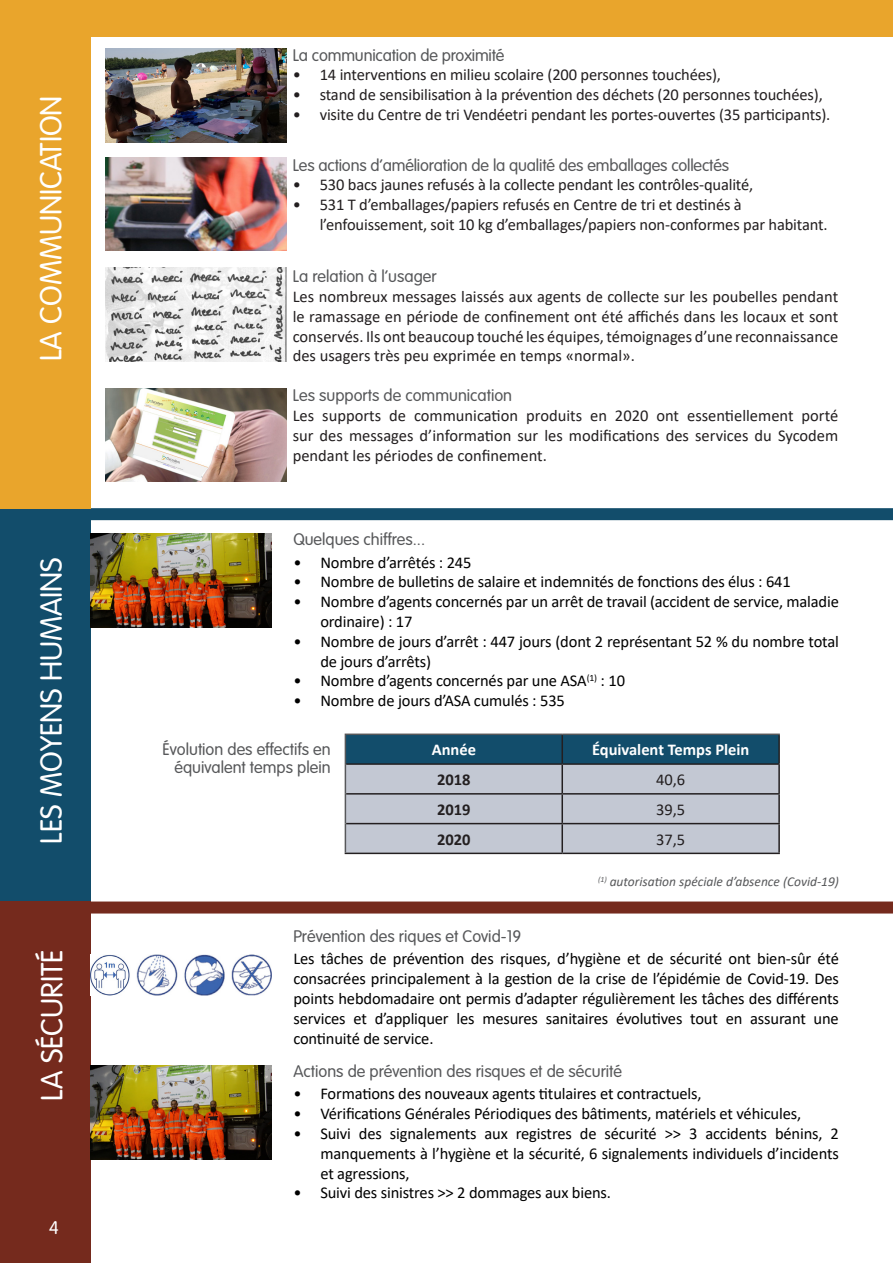
<style>
.page{position:relative;width:893px;height:1263px;background:#fff}
.page>*{position:absolute;margin:0;border:0;box-sizing:border-box;transform-origin:0 0}
.t1{font:300 30px "VAG Rounded";color:#fff}
.t2{font:300 18px "VAG Rounded";color:#fff}
.t3{font:16.5px/19.8px "Calibri";letter-spacing:-.01em;color:#000;text-align:justify}
.t4{font:16.5px/19.8px "Calibri";letter-spacing:-.01em;color:#231f20;text-align:justify}
.t5{font:300 16.5px/18px "VAG Rounded";color:#57585a;text-align:right}
.t6{font:700 16.5px "Calibri";color:#fff}
.t7{font:700 16.5px "Calibri";color:#231f20}
.t8{font:italic 13.5px "Calibri";color:#57585a}
</style>
<div class="page">
<div style="left:0;top:508px;width:90px;height:393px;background:#124d6b"></div>
<div style="left:90px;top:508px;width:803px;height:12px;background:#124d6b"></div>
<div style="left:0;top:901px;width:90px;height:362px;background:#752a1d"></div>
<div style="left:90px;top:901px;width:803px;height:12px;background:#752a1d"></div>
<img style="left:90px;top:955px;width:181px;height:40px">
<img style="left:90px;top:534px;width:181px;height:93px">
<img style="left:90px;top:1065px;width:181px;height:94px">
<hr style="left:778px;top:735px;width:2px;height:28px;background:#231f20">
<hr style="left:562px;top:763px;width:218px;height:2px;background:#231f20">
<hr style="left:778px;top:765px;width:2px;height:28px;background:#231f20">
<hr style="left:562px;top:793px;width:218px;height:1px;background:#231f20">
<hr style="left:778px;top:794px;width:2px;height:29px;background:#231f20">
<hr style="left:562px;top:823px;width:218px;height:1px;background:#231f20">
<hr style="left:778px;top:824px;width:2px;height:29px;background:#231f20">
<hr style="left:345px;top:853px;width:217px;height:1px;background:#231f20">
<hr style="left:562px;top:853px;width:218px;height:1px;background:#231f20">
<hr style="left:345px;top:733px;width:217px;height:2px;background:#57585a">
<hr style="left:562px;top:733px;width:218px;height:2px;background:#57585a">
<svg style="left:345px;top:734px;width:434px;height:119px;background:#90a2b1"></svg>
<div style="left:0;top:0;width:90px;height:508px;background:#e9a52c"></div>
<img style="left:106px;top:49px;width:180px;height:93px">
<img style="left:106px;top:157px;width:180px;height:94px">
<img style="left:106px;top:268px;width:180px;height:93px">
<img style="left:106px;top:388px;width:180px;height:94px">
<div style="left:88px;top:0;width:805px;height:37px;background:#e9a52c"></div>
<p class="t1" style="left:34px;top:361px;width:267px;rotate:-90deg">LA COMMUNICATION</p>
<p class="t1" style="left:34px;top:844px;width:288px;rotate:-90deg">LES MOYENS HUMAINS</p>
<p class="t1" style="left:35px;top:1101px;width:153px;rotate:-90deg">LA SÉCURITÉ</p>
<p class="t2" style="left:49px;top:1217px;width:11px">4</p>
<p class="t5" style="left:293px;top:46px;width:213px">La communication de proximité</p>
<p class="t4" style="left:293px;top:65px;width:430px">• 14 interventions en milieu scolaire (200 personnes touchées),</p>
<p class="t4" style="left:293px;top:84px;width:532px">• stand de sensibilisation à la prévention des déchets (20 personnes touchées),</p>
<p class="t4" style="left:293px;top:104px;width:539px">• visite du Centre de tri Vendéetri pendant les portes-ouvertes (35 participants).</p>
<p class="t5" style="left:293px;top:156px;width:438px">Les actions d’amélioration de la qualité des emballages collectés</p>
<p class="t4" style="left:293px;top:175px;width:462px">• 530 bacs jaunes refusés à la collecte pendant les contrôles-qualité,</p>
<p class="t4" style="left:320px;top:194px;width:509px;text-indent:-27px">• 531 T d’emballages/papiers refusés en Centre de tri et destinés à l’enfouissement, soit 10 kg d’emballages/papiers non-conformes par habitant.</p>
<p class="t5" style="left:293px;top:267px;width:145px">La relation à l’usager</p>
<p class="t4" style="left:293px;top:286px;width:547px">Les nombreux messages laissés aux agents de collecte sur les poubelles pendant le ramassage en période de confinement ont été affichés dans les locaux et sont conservés. Ils ont beaucoup touché les équipes, témoignages d’une reconnaissance des usagers très peu exprimée en temps «normal».</p>
<p class="t5" style="left:293px;top:386px;width:221px">Les supports de communication</p>
<p class="t4" style="left:293px;top:405px;width:547px">Les supports de communication produits en 2020 ont essentiellement porté sur des messages d’information sur les modifications des services du Sycodem pendant les périodes de confinement.</p>
<p class="t5" style="left:293px;top:530px;width:133px">Quelques chiffres...</p>
<p class="t3" style="left:293px;top:552px;width:180px">• Nombre d’arrêtés : 245</p>
<p class="t3" style="left:293px;top:572px;width:499px">• Nombre de bulletins de salaire et indemnités de fonctions des élus : 641</p>
<p class="t3" style="left:320px;top:591px;width:520px;text-indent:-27px">• Nombre d’agents concernés par un arrêt de travail (accident de service, maladie ordinaire) : 17</p>
<p class="t3" style="left:320px;top:631px;width:520px;text-indent:-27px">• Nombre de jours d’arrêt : 447 jours (dont 2 représentant 52 % du nombre total de jours d’arrêts)</p>
<p class="t3" style="left:293px;top:671px;width:333px">• Nombre d’agents concernés par une ASA<sup>(1)</sup> : 10</p>
<p class="t3" style="left:293px;top:690px;width:273px">• Nombre de jours d’ASA cumulés : 535</p>
<p class="t5" style="left:163px;top:741px;width:170px">Évolution des effectifs en équivalent temps plein</p>
<p class="t6" style="left:432px;top:738px;width:46px">Année</p>
<p class="t6" style="left:592px;top:738px;width:159px">Équivalent Temps Plein</p>
<p class="t7" style="left:437px;top:768px;width:35px">2018</p>
<p class="t4" style="left:656px;top:769px;width:31px">40,6</p>
<p class="t7" style="left:437px;top:798px;width:35px">2019</p>
<p class="t4" style="left:656px;top:799px;width:31px">39,5</p>
<p class="t7" style="left:437px;top:827px;width:35px">2020</p>
<p class="t4" style="left:656px;top:829px;width:31px">37,5</p>
<p class="t8" style="left:598px;top:872px;width:242px"><sup>(1)</sup> autorisation spéciale d’absence (Covid-19)</p>
<p class="t5" style="left:293px;top:927px;width:229px">Prévention des riques et Covid-19</p>
<p class="t3" style="left:293px;top:948px;width:547px">Les tâches de prévention des risques, d’hygiène et de sécurité ont bien-sûr été consacrées principalement à la gestion de la crise de l’épidémie de Covid-19. Des points hebdomadaire ont permis d’adapter régulièrement les tâches des différents services et d’appliquer les mesures sanitaires évolutives tout en assurant une continuité de service.</p>
<p class="t5" style="left:293px;top:1062px;width:330px">Actions de prévention des risques et de sécurité</p>
<p class="t3" style="left:293px;top:1083px;width:410px">• Formations des nouveaux agents titulaires et contractuels,</p>
<p class="t3" style="left:293px;top:1103px;width:509px">• Vérifications Générales Périodiques des bâtiments, matériels et véhicules,</p>
<p class="t3" style="left:320px;top:1123px;width:520px;text-indent:-27px">• Suivi des signalements aux registres de sécurité &gt;&gt; 3 accidents bénins, 2 manquements à l’hygiène et la sécurité, 6 signalements individuels d’incidents et agressions,</p>
<p class="t3" style="left:293px;top:1182px;width:319px">• Suivi des sinistres &gt;&gt; 2 dommages aux biens.</p>
</div>
